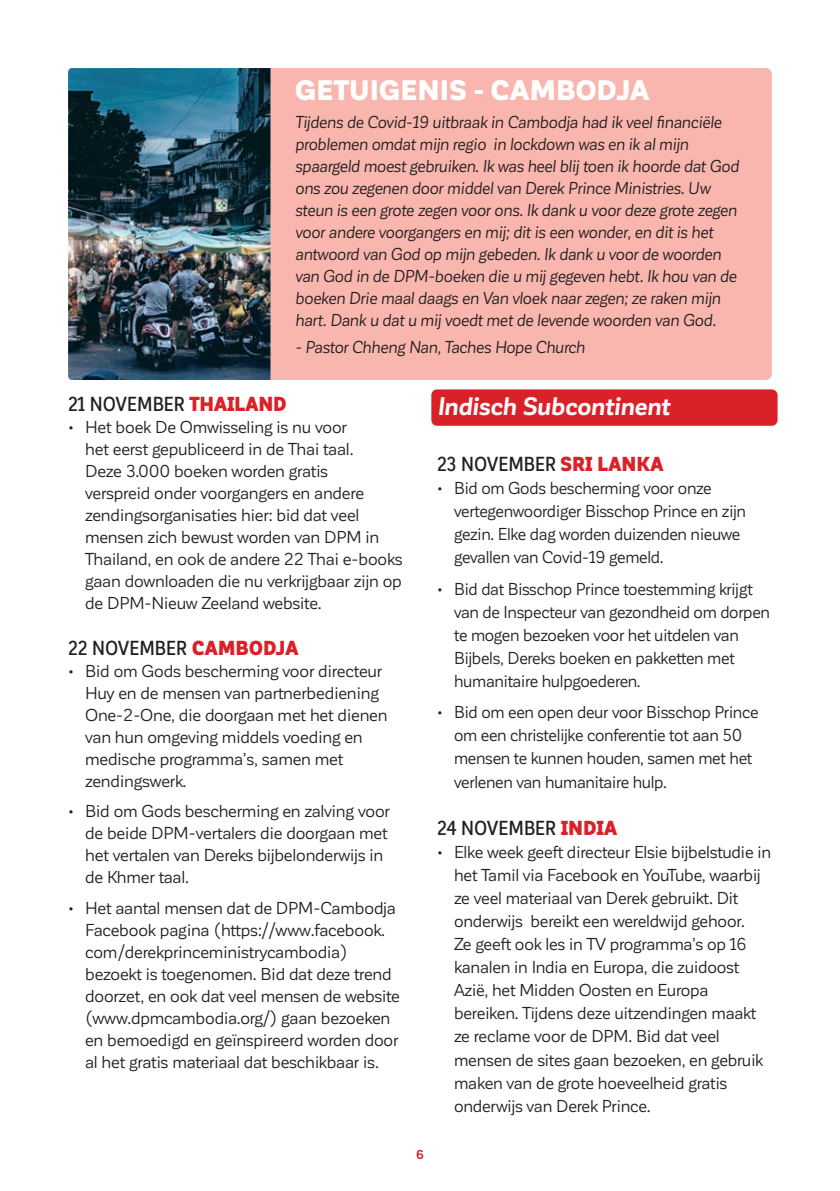
<style>
.page{position:relative;width:840px;height:1191px;background:#fff}
.page>*{position:absolute;margin:0;border:0;box-sizing:border-box;transform-origin:0 0}
.bullet{font:900 27.8px "Corporative Sans";letter-spacing:.005em;color:#fff}
.region{font:italic 700 25px "Corporative Sans";letter-spacing:-.01em;color:#fff}
.t1{font:500 20px "Corporative Sans Alt Cnd";color:#231f20}
.bullet-2{font:17px/22px "Corporative Sans";letter-spacing:-.01em;color:#231f20}
.bullet-3{font:italic 17px/22px "Corporative Sans";letter-spacing:-.01em;color:#231f20}
.t2{font:700 12.8px "Corporative Sans";color:#da2128}
.s1{font-weight:900;color:#da2128}
</style>
<div class="page">
<div style="left:431px;top:389px;width:346px;height:37px;background:#da2128;border-radius:6px"></div>
<div style="left:68px;top:68px;width:703px;height:312px;background:#f9b6ae;border-radius:6px"></div>
<img style="left:68px;top:68px;width:202px;height:312px">
<p class="bullet" style="left:295px;top:75px;width:355px">GETUIGENIS - CAMBODJA</p>
<p class="bullet-3" style="left:295px;top:111px;width:445px">Tijdens de Covid-19 uitbraak in Cambodja had ik veel financiële problemen omdat mijn regio in lockdown was en ik al mijn spaargeld moest gebruiken. Ik was heel blij toen ik hoorde dat God ons zou zegenen door middel van Derek Prince Ministries. Uw steun is een grote zegen voor ons. Ik dank u voor deze grote zegen voor andere voorgangers en mij; dit is een wonder, en dit is het antwoord van God op mijn gebeden. Ik dank u voor de woorden van God in de DPM-boeken die u mij gegeven hebt. Ik hou van de boeken Drie maal daags en Van vloek naar zegen; ze raken mijn hart. Dank u dat u mij voedt met de levende woorden van God.</p>
<p class="bullet-3" style="left:295px;top:336px;width:291px">- Pastor Chheng Nan, Taches Hope Church</p>
<p class="t1" style="left:68px;top:393px;width:220px">21 NOVEMBER <span class="s1">THAILAND</span></p>
<p class="bullet-2" style="left:85px;top:416px;width:319px;text-indent:-17px">• Het boek De Omwisseling is nu voor<br>het eerst gepubliceerd in de Thai taal.<br>Deze 3.000 boeken worden gratis<br>verspreid onder voorgangers en andere zendingsorganisaties hier: bid dat veel mensen zich bewust worden van DPM in Thailand, en ook de andere 22 Thai e-books gaan downloaden die nu verkrijgbaar zijn op de DPM-Nieuw Zeeland website.</p>
<p class="t1" style="left:68px;top:637px;width:232px">22 NOVEMBER <span class="s1">CAMBODJA</span></p>
<p class="bullet-2" style="left:85px;top:660px;width:304px;text-indent:-17px">• Bid om Gods bescherming voor directeur Huy en de mensen van partnerbediening One-2-One, die doorgaan met het dienen van hun omgeving middels voeding en medische programma’s, samen met zendingswerk.</p>
<p class="bullet-2" style="left:85px;top:800px;width:306px;text-indent:-17px">• Bid om Gods bescherming en zalving voor de beide DPM-vertalers die doorgaan met het vertalen van Dereks bijbelonderwijs in de Khmer taal.</p>
<p class="bullet-2" style="left:85px;top:897px;width:316px;text-indent:-17px">• Het aantal mensen dat de DPM-Cambodja Facebook pagina (https://www.facebook. com/derekprinceministrycambodia) bezoekt is toegenomen. Bid dat deze trend doorzet, en ook dat veel mensen de website (www.dpmcambodia.org/) gaan bezoeken en bemoedigd en geïnspireerd worden door al het gratis materiaal dat beschikbaar is.</p>
<p class="t2" style="left:416px;top:1147px;width:9px">6</p>
<p class="region" style="left:437px;top:393px;width:234px">Indisch Subcontinent</p>
<p class="t1" style="left:437px;top:453px;width:228px">23 NOVEMBER <span class="s1">SRI LANKA</span></p>
<p class="bullet-2" style="left:454px;top:477px;width:293px;line-height:23px;text-indent:-17px">• Bid om Gods bescherming voor onze vertegenwoordiger Bisschop Prince en zijn gezin. Elke dag worden duizenden nieuwe gevallen van Covid-19 gemeld.</p>
<p class="bullet-2" style="left:454px;top:577px;width:317px;line-height:23px;text-indent:-17px">• Bid dat Bisschop Prince toestemming krijgt van de Inspecteur van gezondheid om dorpen te mogen bezoeken voor het uitdelen van Bijbels, Dereks boeken en pakketten met humanitaire hulpgoederen.</p>
<p class="bullet-2" style="left:454px;top:701px;width:306px;line-height:23px;text-indent:-17px">• Bid om een open deur voor Bisschop Prince om een christelijke conferentie tot aan 50 mensen te kunnen houden, samen met het verlenen van humanitaire hulp.</p>
<p class="t1" style="left:437px;top:817px;width:182px">24 NOVEMBER <span class="s1">INDIA</span></p>
<p class="bullet-2" style="left:454px;top:841px;width:318px;line-height:23px;text-indent:-17px">• Elke week geeft directeur Elsie bijbelstudie in het Tamil via Facebook en YouTube, waarbij ze veel materiaal van Derek gebruikt. Dit onderwijs bereikt een wereldwijd gehoor.<br>Ze geeft ook les in TV programma’s op 16 kanalen in India en Europa, die zuidoost Azië, het Midden Oosten en Europa bereiken. Tijdens deze uitzendingen maakt ze reclame voor de DPM. Bid dat veel mensen de sites gaan bezoeken, en gebruik maken van de grote hoeveelheid gratis onderwijs van Derek Prince.</p>
</div>
